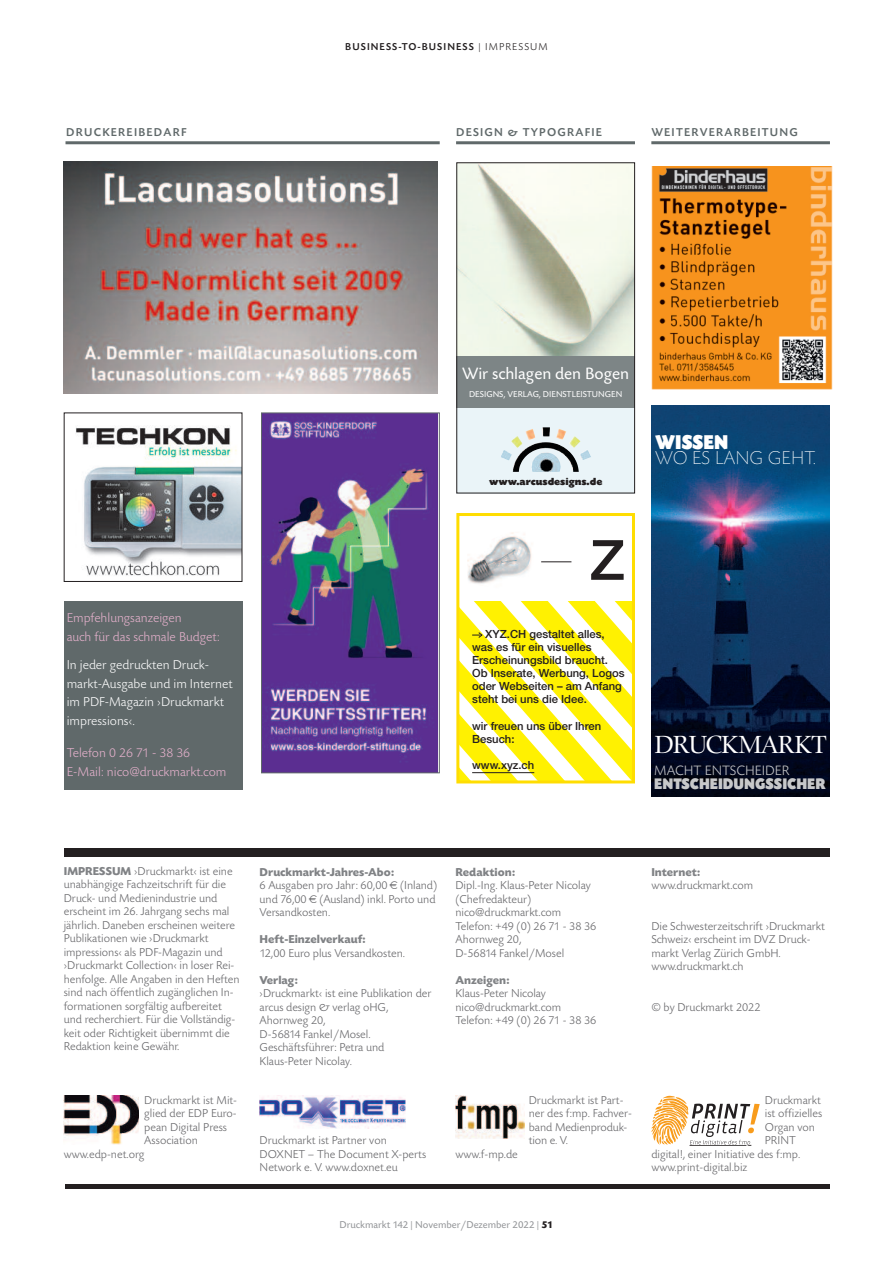
<style>
.page{position:relative;width:893px;height:1263px;background:#fff}
.page>*{position:absolute;margin:0;border:0;box-sizing:border-box;transform-origin:0 0}
.t1{font:25.5px "Zapf Renais SB";letter-spacing:-.05em;color:#fff}
.t2{font:21px "Today SB Ultra";color:#fff;scale:.9 1}
.t3{font:300 expanded 19.5px "Today SB";color:#fff}
.t4{font:17.25px "Today SB";color:#fff}
.t5{font:16.2px "Today SB Ultra";color:#c7c8ca;scale:.9 1}
.t6{font:300 14.25px "Today SB";color:#c7c8ca}
.t7{font:300 13.5px/18.8px "Today SB";color:#e5b1cc}
.t8{font:300 13.5px/18.8px "Today SB";color:#fff}
.t9{font:300 12px/13.5px "Today SB";letter-spacing:-.005em;color:#636366}
.t10{font:700 12px "Today SB";color:#808285}
.t11{font:12px "Today SB Caps Med";letter-spacing:.1em;color:#60696a}
.t12{font:500 11.25px/13.2px "Helvetica Neue MG Std";color:#231f20}
.t13{font:10.5px "Today SB";color:#939598}
.t14{font:500 10.5px "Today SB";letter-spacing:.1em;color:#231f20}
.t15{font:10.5px "Today SB Ultra";color:#231f20}
.t16{font:9px "Today SB";color:#fff}
.s1{font-weight:300}
.s2{font-weight:700;color:#808285}
.s3{font-weight:700;color:#231f20}
</style>
<div class="page">
<img style="left:458px;top:164px;width:175px;height:192px">
<div style="left:456px;top:370px;width:179px;height:123px;background:#eaf4f8"></div>
<img style="left:513px;top:442px;width:45px;height:30px">
<div style="left:456px;top:356px;width:179px;height:52px;background:#7d8586"></div>
<div style="left:456px;top:162px;width:179px;height:331px;border:1px solid #231f20"></div>
<hr style="left:456px;top:141px;width:179px;height:3px;background:#60696a">
<img style="left:76px;top:425px;width:164px;height:151px">
<hr style="left:66px;top:141px;width:374px;height:3px;background:#60696a">
<hr style="left:651px;top:141px;width:179px;height:3px;background:#60696a">
<img style="left:651px;top:167px;width:182px;height:223px">
<img style="left:263px;top:414px;width:175px;height:357px">
<div style="left:261px;top:412px;width:179px;height:361px;border:1px solid #60696a"></div>
<div style="left:64px;top:601px;width:178px;height:189px;background:#60696a"></div>
<div style="left:64px;top:848px;width:765px;height:9px;background:#231f20"></div>
<img style="left:260px;top:1096px;width:146px;height:32px">
<svg style="left:113px;top:1097px;width:26px;height:48px"></svg>
<img style="left:64px;top:1096px;width:74px;height:48px">
<img style="left:455px;top:1096px;width:69px;height:43px">
<div style="left:65px;top:1184px;width:764px;height:5px;background:#231f20"></div>
<svg style="left:651px;top:1096px;width:109px;height:50px"></svg>
<img style="left:64px;top:162px;width:374px;height:231px">
<svg style="left:460px;top:601px;width:171px;height:178px"></svg>
<hr style="left:472px;top:772px;width:62px;height:1px;background:#231f20">
<svg style="left:472px;top:632px;width:10px;height:6px"></svg>
<img style="left:467px;top:532px;width:65px;height:52px">
<svg style="left:591px;top:540px;width:33px;height:40px"></svg>
<hr style="left:541px;top:561px;width:30px;height:1px;background:#231f20">
<div style="left:456px;top:513px;width:179px;height:270px;border:3px solid #ffdd01"></div>
<img style="left:651px;top:405px;width:179px;height:392px">
<p class="t14" style="left:345px;top:40px;width:204px">BUSINESS-TO-BUSINESS <span class="s1">| IMPRESSUM</span></p>
<p class="t11" style="left:66px;top:124px;width:122px">DRUCKEREIBEDARF</p>
<p class="t11" style="left:456px;top:124px;width:147px">DESIGN &amp; TYPOGRAFIE</p>
<p class="t11" style="left:651px;top:124px;width:148px">WEITERVERARBEITUNG</p>
<h3 class="t4" style="left:462px;top:363px;width:168px">Wir schlagen den Bogen</h3>
<p class="t16" style="left:469px;top:389px;width:155px">DESIGNS, VERLAG, DIENSTLEISTUNGEN</p>
<p class="t15" style="left:489px;top:475px;width:115px">www.arcusdesigns.de</p>
<h2 class="t2" style="left:655px;top:430px;width:83px">WISSEN</h2>
<h3 class="t3" style="left:655px;top:446px;width:163px">WO ES LANG GEHT.</h3>
<p class="t7" style="left:67px;top:608px;width:155px">Empfehlungsanzeigen<br>auch für das schmale Budget:</p>
<p class="t8" style="left:67px;top:655px;width:168px">In jeder gedruckten Druck&shy;markt-Ausgabe und im Internet im PDF-Magazin ›Druckmarkt impressions‹.</p>
<p class="t7" style="left:67px;top:743px;width:161px">Telefon 0 26 71 - 38 36<br>E-Mail: nico@druckmarkt.com</p>
<p class="t12" style="left:472px;top:628px;width:154px;text-indent:13px">XYZ.CH gestaltet alles, was es für ein visuelles<br>Erscheinungsbild braucht.<br>Ob Inserate, Werbung, Logos oder Webseiten – am Anfang steht bei uns die Idee.</p>
<p class="t12" style="left:472px;top:720px;width:131px">wir freuen uns über Ihren<br>Besuch:</p>
<p class="t12" style="left:472px;top:759px;width:64px">www.xyz.ch</p>
<h1 class="t1" style="left:654px;top:729px;width:174px">DRUCKMARKT</h1>
<p class="t6" style="left:654px;top:761px;width:137px">MACHT ENTSCHEIDER</p>
<h3 class="t5" style="left:654px;top:774px;width:192px">ENTSCHEIDUNGSSICHER</h3>
<p class="t9" style="left:64px;top:864px;width:177px"><span class="s2">IMPRESSUM</span> ›Druckmarkt‹ ist eine unabhängige Fachzeitschrift für die Druck- und Medienindustrie und erscheint im 26. Jahrgang sechs mal jährlich. Daneben erscheinen weitere Publikationen wie ›Druckmarkt impressions‹ als PDF-Magazin und ›Druckmarkt Collection‹ in loser Rei&shy;henfolge. Alle Angaben in den Heften sind nach öffentlich zugänglichen In&shy;formationen sorgfältig aufbereitet und recherchiert. Für die Vollständig&shy;keit oder Richtigkeit übernimmt die Redaktion keine Gewähr.</p>
<p class="t10" style="left:260px;top:864px;width:136px">Druckmarkt-Jahres-Abo:</p>
<p class="t9" style="left:260px;top:878px;width:179px">6 Ausgaben pro Jahr: 60,00 (Inland) und 76,00 (Ausland) inkl. Porto und<br>Versandkosten.</p>
<p class="t10" style="left:260px;top:932px;width:108px">Heft-Einzelverkauf:</p>
<p class="t9" style="left:260px;top:946px;width:147px">12,00 Euro plus Versandkosten.</p>
<p class="t10" style="left:260px;top:972px;width:40px">Verlag:</p>
<p class="t9" style="left:260px;top:986px;width:173px">›Druckmarkt‹ ist eine Publikation der arcus design &amp; verlag oHG,<br>Ahornweg 20,<br>D-56814 Fankel/Mosel.<br>Geschäftsführer: Petra und<br>Klaus-Peter Nicolay.</p>
<p class="t9" style="left:144px;top:1093px;width:94px">Druckmarkt ist Mit-</p>
<p class="t9" style="left:144px;top:1106px;width:94px">glied der EDP Euro-</p>
<p class="t9" style="left:144px;top:1120px;width:84px">pean Digital Press</p>
<p class="t9" style="left:144px;top:1133px;width:55px">Association</p>
<p class="t9" style="left:64px;top:1147px;width:82px">www.edp-net.org</p>
<p class="t9" style="left:260px;top:1133px;width:168px">Druckmarkt ist Partner von<br>DOXNET – The Document X-perts<br>Network e. V. www.doxnet.eu</p>
<p class="t10" style="left:455px;top:864px;width:61px">Redaktion:</p>
<p class="t9" style="left:455px;top:878px;width:142px">Dipl.-Ing. Klaus-Peter Nicolay (Chefredakteur) nico@druckmarkt.com<br>Telefon: +49 (0) 26 71 - 38 36<br>Ahornweg 20,<br>D-56814 Fankel/Mosel</p>
<p class="t10" style="left:455px;top:972px;width:56px">Anzeigen:</p>
<p class="t9" style="left:455px;top:986px;width:142px">Klaus-Peter Nicolay nico@druckmarkt.com<br>Telefon: +49 (0) 26 71 - 38 36</p>
<p class="t9" style="left:455px;top:1147px;width:64px">www.f-mp.de</p>
<p class="t9" style="left:529px;top:1093px;width:105px">Druckmarkt ist Part&shy;ner des f:mp. Fachver&shy;band Medienproduk&shy;tion e. V.</p>
<p class="t13" style="left:339px;top:1218px;width:215px">Druckmarkt 142 | November/Dezember 2022 | <span class="s3">51</span></p>
<p class="t10" style="left:651px;top:864px;width:51px">Internet:</p>
<p class="t9" style="left:651px;top:878px;width:103px">www.druckmarkt.com</p>
<p class="t9" style="left:651px;top:919px;width:175px">Die Schwesterzeitschrift ›Druckmarkt<br>Schweiz‹ erscheint im DVZ Druck&shy;markt Verlag Zürich GmbH. www.druckmarkt.ch</p>
<p class="t9" style="left:651px;top:1000px;width:111px">© by Druckmarkt 2022</p>
<p class="t9" style="left:765px;top:1093px;width:58px">Druckmarkt</p>
<p class="t9" style="left:765px;top:1106px;width:59px">ist offizielles</p>
<p class="t9" style="left:765px;top:1120px;width:52px">Organ von</p>
<p class="t9" style="left:765px;top:1133px;width:33px">PRINT</p>
<p class="t9" style="left:651px;top:1147px;width:150px">digital!, einer Initiative des f:mp.</p>
<p class="t9" style="left:651px;top:1160px;width:98px">www.print-digital.biz</p>
</div>
